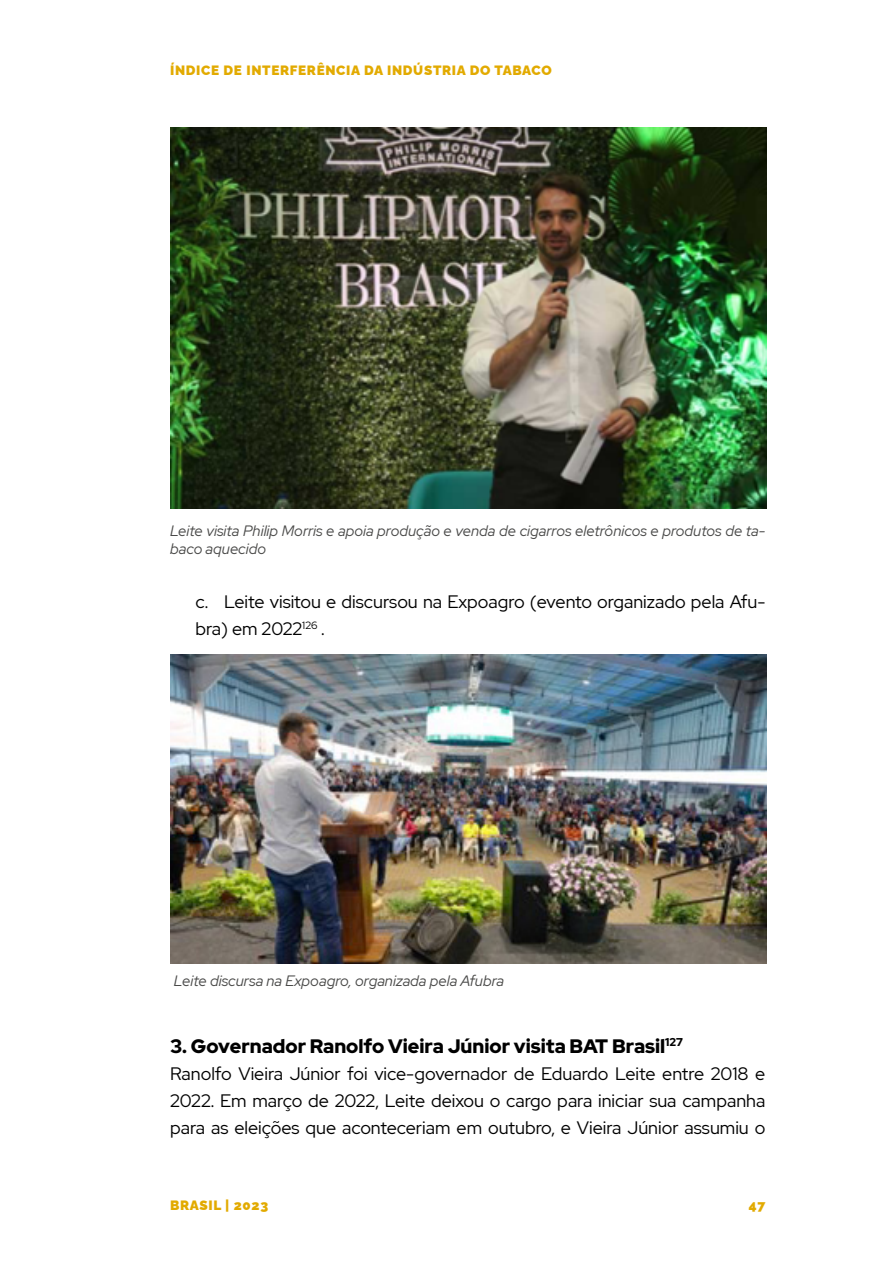
<style>
.page{position:relative;width:893px;height:1263px;background:#fff}
.page>*{position:absolute;margin:0;border:0;box-sizing:border-box;transform-origin:0 0}
.t1{font:900 19.5px "Red Hat Display";color:#000}
.t2{font:18px/27px "Red Hat Display";color:#000}
.t3{font:italic 15px/18px "Red Hat Display";color:#4a4a49}
.t4{font:100 13.5px "Raleway";letter-spacing:.05em;color:#e2aa00}
</style>
<div class="page">
<img style="left:170px;top:128px;width:596px;height:380px">
<img style="left:170px;top:655px;width:596px;height:308px">
<p class="t4" style="left:170px;top:60px;width:383px">ÍNDICE DE INTERFERÊNCIA DA INDÚSTRIA DO TABACO</p>
<p class="t3" style="left:170px;top:522px;width:597px">Leite visita Philip Morris e apoia produção e venda de cigarros eletrônicos e produtos de ta&shy;baco aquecido</p>
<p class="t2" style="left:196px;top:588px;width:571px">c. Leite visitou e discursou na Expoagro (evento organizado pela Afu&shy;bra) em 2022<sup>126</sup> .</p>
<p class="t3" style="left:174px;top:972px;width:331px">Leite discursa na Expoagro, organizada pela Afubra</p>
<p class="t1" style="left:170px;top:1033px;width:515px">3. Governador Ranolfo Vieira Júnior visita BAT Brasil<sup>127</sup></p>
<p class="t2" style="left:170px;top:1059px;width:597px;text-align:justify">Ranolfo Vieira Júnior foi vice-governador de Eduardo Leite entre 2018 e 2022. Em março de 2022, Leite deixou o cargo para iniciar sua campanha para as eleições que aconteceriam em outubro, e Vieira Júnior assumiu o</p>
<p class="t4" style="left:170px;top:1194px;width:100px">BRASIL | 2023</p>
<p class="t4" style="left:749px;top:1194px;width:18px">47</p>
</div>
